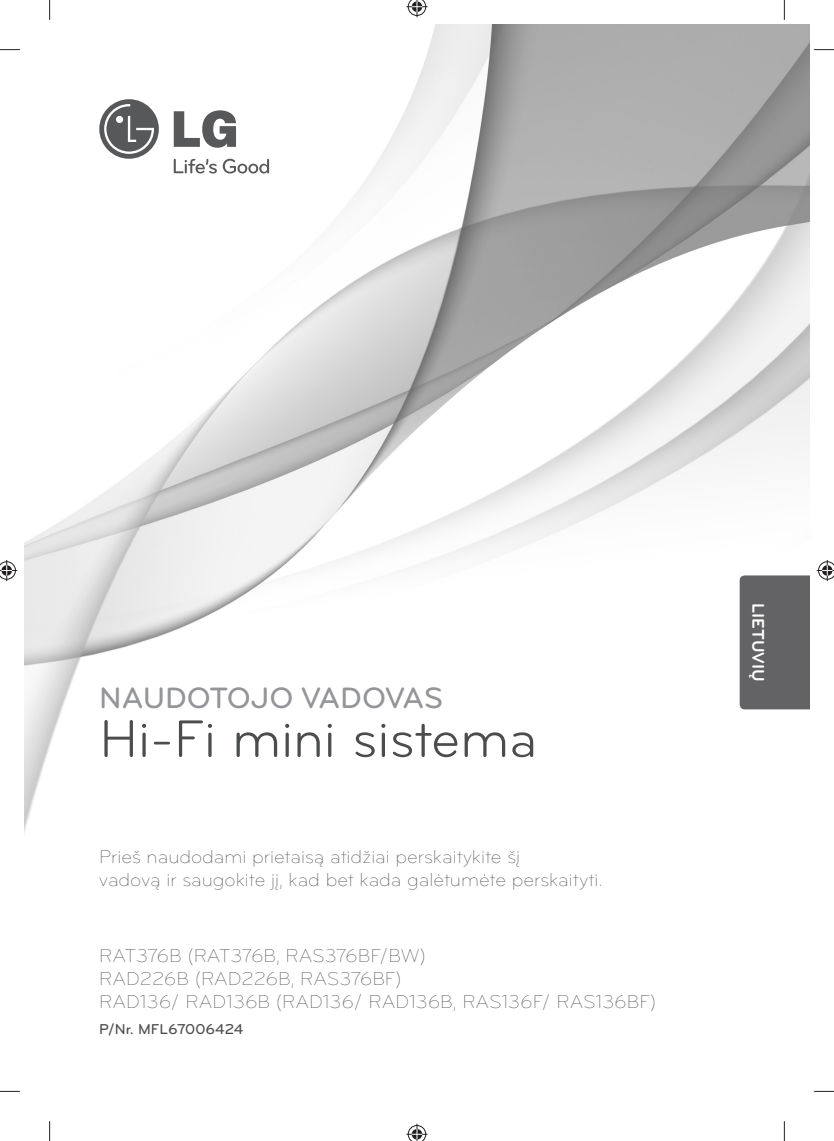
<style>
.page{position:relative;width:834px;height:1141px;background:#fff}
.page>*{position:absolute;margin:0;border:0;box-sizing:border-box;transform-origin:0 0}
.t1{font:54.25px "Bryant LG";color:#4b4c4d}
.t2{font:500 30.62px "Bryant LG";letter-spacing:-.005em;color:#939598}
.t3{font:300 19.25px/23.1px "Bryant LG";color:#4b4c4d}
.t4{font:700 17.5px "Bryant LG";color:#fff}
.t5{font:500 14.88px "Bryant LG";color:#4b4c4d}
</style>
<div class="page">
<img style="left:25px;top:25px;width:784px;height:805px">
<svg style="left:174px;top:159px;width:43px;height:15px"></svg>
<svg style="left:223px;top:159px;width:46px;height:15px"></svg>
<svg style="left:174px;top:110px;width:62px;height:38px"></svg>
<div style="left:99px;top:99px;width:60px;height:60px;background:#57585a;border-radius:50%"></div>
<svg style="left:104px;top:104px;width:50px;height:50px"></svg>
<div style="left:739px;top:575px;width:70px;height:134px;background:#636366"></div>
<svg style="left:0;top:49px;width:20px;height:1px"></svg>
<svg style="left:814px;top:49px;width:19px;height:2px"></svg>
<svg style="left:0;top:1091px;width:20px;height:1px"></svg>
<svg style="left:814px;top:1090px;width:19px;height:2px"></svg>
<svg style="left:49px;top:0;width:1px;height:20px"></svg>
<svg style="left:49px;top:1121px;width:1px;height:20px"></svg>
<svg style="left:783px;top:0;width:1px;height:20px"></svg>
<svg style="left:783px;top:1121px;width:1px;height:20px"></svg>
<svg style="left:406px;top:0;width:21px;height:17px"></svg>
<svg style="left:406px;top:1124px;width:21px;height:17px"></svg>
<svg style="left:0;top:560px;width:17px;height:21px"></svg>
<svg style="left:816px;top:560px;width:17px;height:21px"></svg>
<h2 class="t2" style="left:99px;top:686px;width:345px">NAUDOTOJO VADOVAS</h2>
<h1 class="t1" style="left:99px;top:719px;width:439px">Hi-Fi mini sistema</h1>
<p class="t3" style="left:99px;top:847px;width:505px">Prieš naudodami prietaisą atidžiai perskaitykite šį<br>vadovą ir saugokite jį, kad bet kada galėtumėte perskaityti.</p>
<p class="t3" style="left:99px;top:946px;width:558px">RAT376B (RAT376B, RAS376BF/BW)<br>RAD226B (RAD226B, RAS376BF)<br>RAD136/ RAD136B (RAD136/ RAD136B, RAS136F/ RAS136BF)</p>
<p class="t5" style="left:99px;top:1023px;width:145px">P/Nr. MFL67006424</p>
<p class="t4" style="left:764px;top:603px;width:80px;rotate:90deg">LIETUVIŲ</p>
</div>
